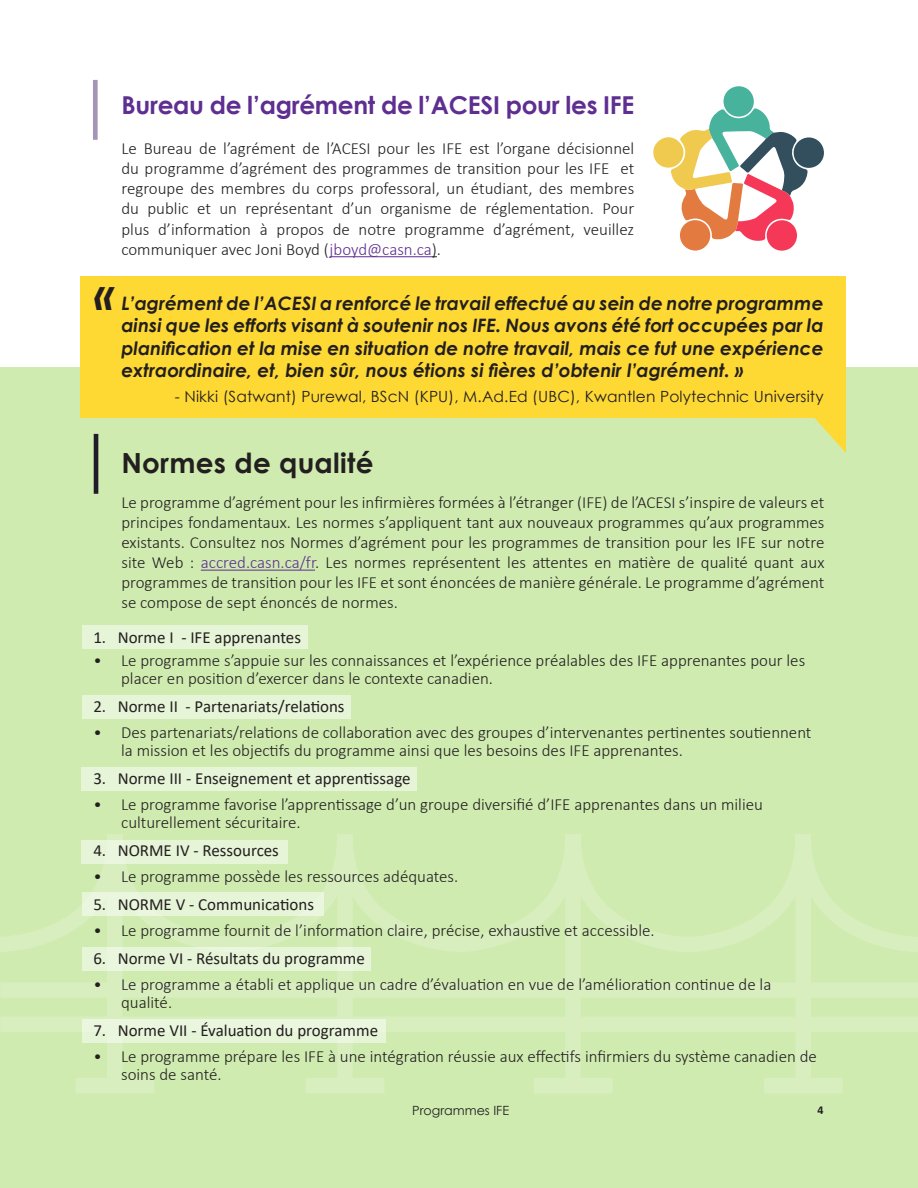
<style>
.page{position:relative;width:918px;height:1188px;background:#fff}
.page>*{position:absolute;margin:0;border:0;box-sizing:border-box;transform-origin:0 0}
.Page_Header_-_Blue{font:italic 700 43.2px "Century Gothic";color:#231f20}
.Page_Header_-_Blue-2{font:700 27.75px "Century Gothic";letter-spacing:.01em;color:#231f20}
.Paragraph_Purple{font:700 24.6px "Century Gothic";letter-spacing:-.01em;color:#5e2e91}
.Page_Header_-_Blue-3{font:italic 700 18.45px/22.2px "Century Gothic";color:#231f20;text-align:justify}
.Page_Body_Text_-_Bla{font:300 16.95px/20.1px "Calibri";color:#231f20}
.Page_Body_Text_-_Bla-2{font:16.95px "Calibri";color:#231f20}
.Page_Header_-_Blue-4{font:15.45px "Century Gothic";letter-spacing:.01em;color:#231f20}
.t1{font:12.75px "Century Gothic";color:#231f20}
.t2{font:700 12px "Calibri";color:#231f20}
.s1{color:#5e2e91}
</style>
<div class="page">
<div style="left:0;top:368px;width:918px;height:820px;background:#cfebb0"></div>
<svg style="left:475px;top:834px;width:443px;height:259px"></svg>
<svg style="left:0;top:834px;width:475px;height:259px"></svg>
<div style="left:93px;top:80px;width:5px;height:60px;background:#a394b8"></div>
<div style="left:81px;top:277px;width:765px;height:141px;background:#ffd933"></div>
<svg style="left:814px;top:418px;width:32px;height:35px"></svg>
<div style="left:82px;top:625px;width:226px;height:24px;background:#e6f4d7"></div>
<div style="left:82px;top:695px;width:268px;height:24px;background:#e6f4d7"></div>
<div style="left:82px;top:767px;width:335px;height:24px;background:#e6f4d7"></div>
<div style="left:82px;top:840px;width:206px;height:23px;background:#e6f4d7"></div>
<div style="left:82px;top:892px;width:242px;height:24px;background:#e6f4d7"></div>
<div style="left:82px;top:947px;width:288px;height:24px;background:#e6f4d7"></div>
<div style="left:82px;top:1019px;width:304px;height:24px;background:#ebf6de"></div>
<hr style="left:94px;top:434px;width:4px;height:60px;background:#211a2a">
<hr style="left:330px;top:256px;width:102px;height:1px;background:#5e2e91">
<svg style="left:671px;top:108px;width:137px;height:133px"></svg>
<div style="left:767px;top:220px;width:30px;height:31px;background:#f53857;border-radius:50%"></div>
<div style="left:680px;top:220px;width:30px;height:31px;background:#e37a40;border-radius:50%"></div>
<div style="left:794px;top:137px;width:30px;height:31px;background:#334f5e;border-radius:50%"></div>
<div style="left:723px;top:86px;width:31px;height:31px;background:#47b39c;border-radius:50%"></div>
<div style="left:653px;top:137px;width:31px;height:31px;background:#f0c94f;border-radius:50%"></div>
<hr style="left:201px;top:570px;width:114px;height:1px;background:#5e2e91">
<p class="Paragraph_Purple" style="left:121px;top:86px;width:514px">Bureau de l’agrément de l’ACESI pour les IFE</p>
<p class="Page_Body_Text_-_Bla" style="left:121px;top:139px;width:514px;text-align:justify">Le Bureau de l’agrément de l’ACESI pour les IFE est l’organe décisionnel du programme d’agrément des programmes de transition pour les IFE et regroupe des membres du corps professoral, un étudiant, des membres du public et un représentant d’un organisme de réglementation. Pour plus d’information à propos de notre programme d’agrément, veuillez communiquer avec Joni Boyd (<span class="s1">jboyd@casn.ca</span>).</p>
<p class="Page_Header_-_Blue-3" style="left:121px;top:292px;width:704px">L’agrément de l’ACESI a renforcé le travail effectué au sein de notre programme ainsi que les efforts visant à soutenir nos IFE. Nous avons été fort occupées par la planification et la mise en situation de notre travail, mais ce fut une expérience extraordinaire, et, bien sûr, nous étions si fières d’obtenir l’agrément. »</p>
<p class="Page_Header_-_Blue-4" style="left:175px;top:385px;width:650px">- Nikki (Satwant) Purewal, BScN (KPU), M.Ad.Ed (UBC), Kwantlen Polytechnic University</p>
<p class="Page_Header_-_Blue" style="left:94px;top:261px;width:21px">«</p>
<p class="Page_Header_-_Blue-2" style="left:121px;top:442px;width:254px">Normes de qualité</p>
<p class="Page_Body_Text_-_Bla" style="left:121px;top:492px;width:705px;text-align:justify">Le programme d’agrément pour les infirmières formées à l’étranger (IFE) de l’ACESI s’inspire de valeurs et principes fondamentaux. Les normes s’appliquent tant aux nouveaux programmes qu’aux programmes existants. Consultez nos Normes d’agrément pour les programmes de transition pour les IFE sur notre site Web : <span class="s1">accred.casn.ca/fr</span>. Les normes représentent les attentes en matière de qualité quant aux programmes de transition pour les IFE et sont énoncées de manière générale. Le programme d’agrément se compose de sept énoncés de normes.</p>
<p class="Page_Body_Text_-_Bla-2" style="left:93px;top:625px;width:209px">1. Norme I - IFE apprenantes</p>
<p class="Page_Body_Text_-_Bla" style="left:121px;top:651px;width:686px;line-height:18px;text-indent:-28px">• Le programme s’appuie sur les connaissances et l’expérience préalables des IFE apprenantes pour les placer en position d’exercer dans le contexte canadien.</p>
<p class="Page_Body_Text_-_Bla-2" style="left:93px;top:694px;width:253px">2. Norme II - Partenariats/relations</p>
<p class="Page_Body_Text_-_Bla" style="left:121px;top:723px;width:692px;line-height:18px;text-indent:-28px">• Des partenariats/relations de collaboration avec des groupes d’intervenantes pertinentes soutiennent la mission et les objectifs du programme ainsi que les besoins des IFE apprenantes.</p>
<p class="Page_Body_Text_-_Bla-2" style="left:93px;top:766px;width:319px">3. Norme III - Enseignement et apprentissage</p>
<p class="Page_Body_Text_-_Bla" style="left:121px;top:795px;width:643px;line-height:18px;text-indent:-28px">• Le programme favorise l’apprentissage d’un groupe diversifié d’IFE apprenantes dans un milieu culturellement sécuritaire.</p>
<p class="Page_Body_Text_-_Bla-2" style="left:93px;top:838px;width:187px">4. NORME IV - Ressources</p>
<p class="Page_Body_Text_-_Bla" style="left:93px;top:866px;width:366px">• Le programme possède les ressources adéquates.</p>
<p class="Page_Body_Text_-_Bla-2" style="left:93px;top:892px;width:222px">5. NORME V - Communications</p>
<p class="Page_Body_Text_-_Bla" style="left:93px;top:920px;width:563px">• Le programme fournit de l’information claire, précise, exhaustive et accessible.</p>
<p class="Page_Body_Text_-_Bla-2" style="left:93px;top:946px;width:273px">6. Norme VI - Résultats du programme</p>
<p class="Page_Body_Text_-_Bla" style="left:121px;top:975px;width:652px;line-height:18px;text-indent:-28px">• Le programme a établi et applique un cadre d’évaluation en vue de l’amélioration continue de la qualité.</p>
<p class="Page_Body_Text_-_Bla-2" style="left:93px;top:1018px;width:286px">7. Norme VII - Évaluation du programme</p>
<p class="Page_Body_Text_-_Bla" style="left:121px;top:1047px;width:697px;line-height:18px;text-indent:-28px">• Le programme prépare les IFE à une intégration réussie aux effectifs infirmiers du système canadien de soins de santé.</p>
<p class="t1" style="left:412px;top:1101px;width:99px">Programmes IFE</p>
<p class="t2" style="left:817px;top:1102px;width:8px">4</p>
</div>
